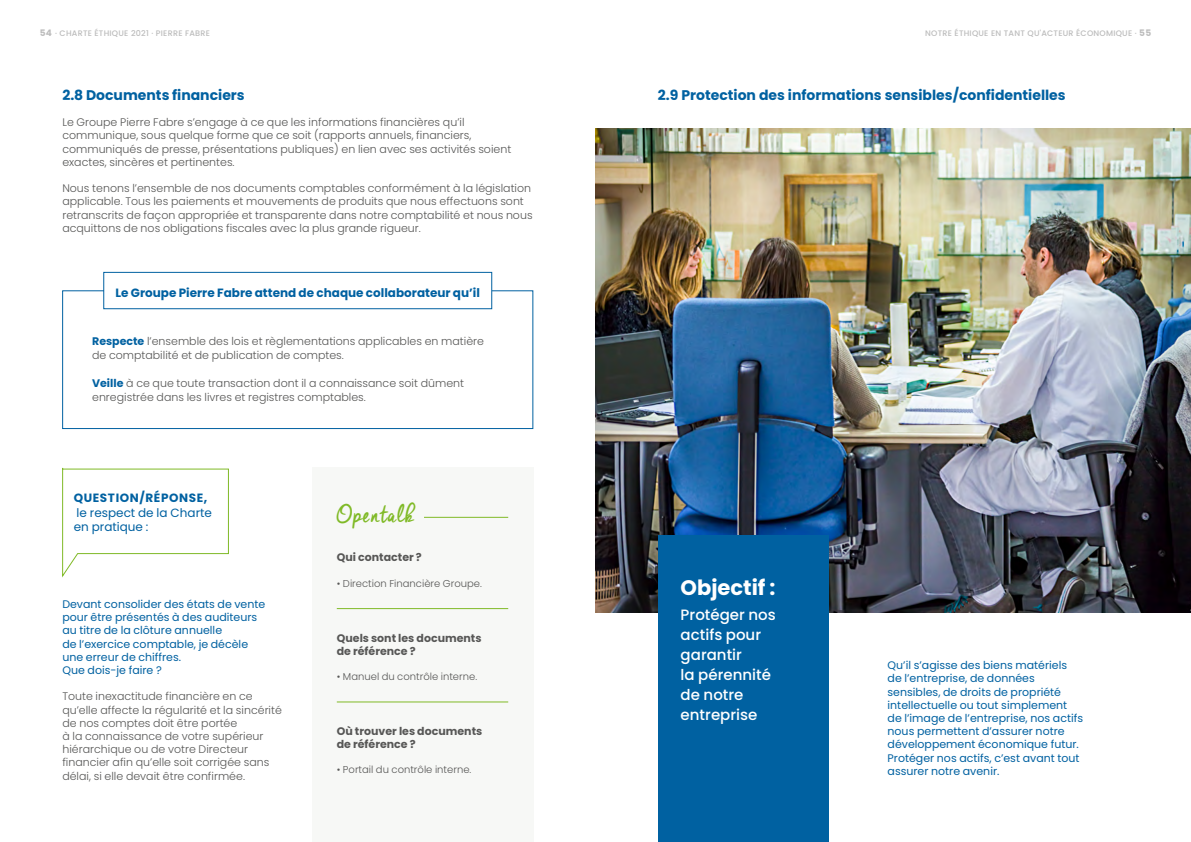
<style>
.page{position:relative;width:1191px;height:842px;background:#fff}
.page>*{position:absolute;margin:0;border:0;box-sizing:border-box;transform-origin:0 0}
.t1{font:30px "Cheddar Jack";letter-spacing:.005em;color:#80ba27}
.t2{font:700 21px "Poppins";color:#fff}
.t3{font:500 15px/20px "Poppins";color:#fff}
.t4{font:700 14px "Poppins";color:#0061a1}
.t5{font:700 12px "Poppins";color:#0061a1}
.t6{font:12px/14.4px "Poppins";color:#0061a1}
.t7{font:700 12px "Poppins";letter-spacing:.05em;color:#0061a1}
.t8{font:300 11px/13.2px "Poppins";color:#575756}
.t9{font:11px/13.2px "Poppins";color:#0061a1}
.t10{font:700 11px/13.2px "Poppins";color:#575756}
.t11{font:300 10px "Poppins";color:#575756}
.t12{font:500 8px "Poppins";letter-spacing:.03em;color:#bcbcbc}
.s1{font-weight:700;font-size:9px}
.s2{font-weight:700;color:#0061a1}
</style>
<div class="page">
<div style="left:62px;top:291px;width:471px;height:138px;background:#fff;border:1px solid #0061a1"></div>
<div style="left:104px;top:272px;width:388px;height:37px;background:#fff"></div>
<div style="left:103px;top:272px;width:389px;height:37px;border:1px solid #0061a1"></div>
<svg style="left:62px;top:467px;width:167px;height:110px"></svg>
<div style="left:312px;top:468px;width:221px;height:374px;background:#f7f8f6"></div>
<hr style="left:424px;top:517px;width:84px;height:1px;background:#80ba27">
<hr style="left:337px;top:608px;width:171px;height:1px;background:#80ba27">
<hr style="left:337px;top:702px;width:171px;height:1px;background:#80ba27">
<img style="left:595px;top:129px;width:596px;height:483px">
<div style="left:658px;top:535px;width:171px;height:307px;background:#0061a1"></div>
<p class="t12" style="left:40px;top:29px;width:172px"><span class="s1">54</span> · CHARTE ÉTHIQUE 2021 · PIERRE FABRE</p>
<p class="t12" style="left:925px;top:29px;width:227px">NOTRE ÉTHIQUE EN TANT QU'ACTEUR ÉCONOMIQUE · <span class="s1">55</span></p>
<p class="t4" style="left:62px;top:87px;width:184px">2.8 Documents financiers</p>
<p class="t8" style="left:62px;top:116px;width:450px">Le Groupe Pierre Fabre s’engage à ce que les informations financières qu’il communique, sous quelque forme que ce soit (rapports annuels, financiers, communiqués de presse, présentations publiques) en lien avec ses activités soient exactes, sincères et pertinentes.</p>
<p class="t8" style="left:62px;top:182px;width:472px">Nous tenons l’ensemble de nos documents comptables conformément à la législation applicable. Tous les paiements et mouvements de produits que nous effectuons sont retranscrits de façon appropriée et transparente dans notre comptabilité et nous nous acquittons de nos obligations fiscales avec la plus grande rigueur.</p>
<p class="t5" style="left:115px;top:286px;width:366px">Le Groupe Pierre Fabre attend de chaque collaborateur qu’il</p>
<p class="t8" style="left:92px;top:334px;width:393px;line-height:14px"><span class="s2">Respecte</span> l’ensemble des lois et règlementations applicables en matière de comptabilité et de publication de comptes.</p>
<p class="t8" style="left:92px;top:376px;width:373px;line-height:14px"><span class="s2">Veille</span> à ce que toute transaction dont il a connaissance soit dûment enregistrée dans les livres et registres comptables.</p>
<p class="t7" style="left:74px;top:491px;width:135px">QUESTION/RÉPONSE,</p>
<p class="t6" style="left:74px;top:505px;width:140px">le respect de la Charte en pratique :</p>
<p class="t9" style="left:62px;top:598px;width:204px">Devant consolider des états de vente pour être présentés à des auditeurs au titre de la clôture annuelle<br>de l’exercice comptable, je décèle une erreur de chiffres.<br>Que dois-je faire ?</p>
<p class="t8" style="left:62px;top:690px;width:221px">Toute inexactitude financière en ce qu’elle affecte la régularité et la sincérité de nos comptes doit être portée<br>à la connaissance de votre supérieur hiérarchique ou de votre Directeur financier afin qu’elle soit corrigée sans délai, si elle devait être confirmée.</p>
<h1 class="t1" style="left:337px;top:497px;width:81px">Opentalk</h1>
<p class="t10" style="left:337px;top:550px;width:87px">Qui contacter ?</p>
<p class="t11" style="left:337px;top:578px;width:147px">• Direction Financière Groupe.</p>
<p class="t10" style="left:337px;top:632px;width:146px">Quels sont les documents de référence ?</p>
<p class="t11" style="left:337px;top:671px;width:142px">• Manuel du contrôle interne.</p>
<p class="t10" style="left:337px;top:725px;width:147px">Où trouver les documents de référence ?</p>
<p class="t11" style="left:337px;top:764px;width:136px">• Portail du contrôle interne.</p>
<p class="t4" style="left:658px;top:87px;width:409px">2.9 Protection des informations sensibles/confidentielles</p>
<h2 class="t2" style="left:680px;top:575px;width:96px">Objectif :</h2>
<h3 class="t3" style="left:680px;top:604px;width:97px">Protéger nos actifs pour garantir<br>la pérennité de notre entreprise</h3>
<p class="t9" style="left:887px;top:659px;width:197px">Qu’il s’agisse des biens matériels de l’entreprise, de données sensibles, de droits de propriété intellectuelle ou tout simplement de l’image de l’entreprise, nos actifs nous permettent d’assurer notre développement économique futur.<br>Protéger nos actifs, c’est avant tout assurer notre avenir.</p>
</div>
